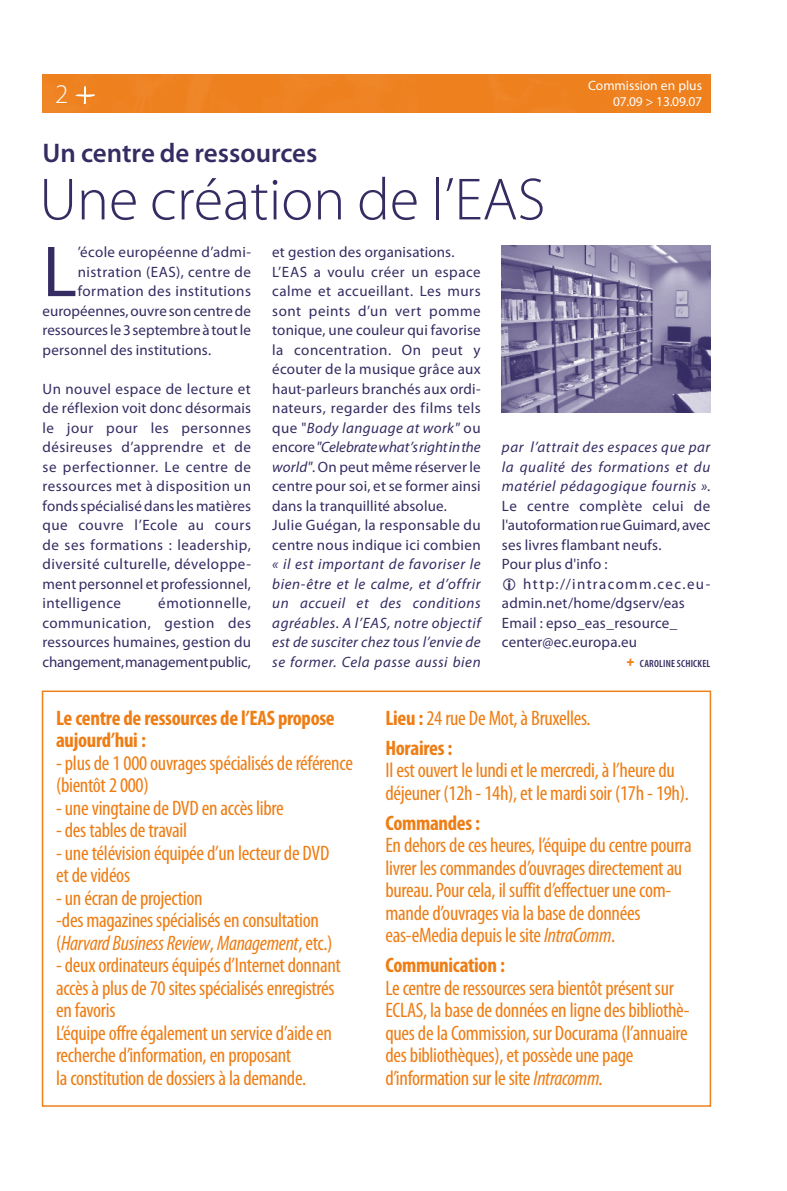
<style>
.page{position:relative;width:787px;height:1191px;background:#fff}
.page>*{position:absolute;margin:0;border:0;box-sizing:border-box;transform-origin:0 0}
.P_2_Main_article_1st{font:72.9px "Myriad Pro";color:#342c62}
.P_1_Main_article_Tit{font:300 60px "Myriad Pro";color:#342c62}
.P_1_Main_article_Sub{font:600 27px "Myriad Pro";color:#342c62}
.t1{font:300 27px "Myriad Pro";color:#fff}
.t2{font:condensed 21px/22.5px "Myriad Pro";letter-spacing:-.015em;color:#ee7d14}
.t3{font:700 condensed 21px/22.5px "Myriad Pro";letter-spacing:-.015em;color:#ee7d14}
.t4{font:18px "Kosmik Bold One";color:#ee801b}
.Text_Myriad_Pro_10pt{font:15px/19.5px "Myriad Pro";letter-spacing:.01em;color:#342c62;text-align:justify}
.Text_Myriad_Pro_10pt-2{font:italic 15px/19.5px "Myriad Pro";letter-spacing:.035em;color:#342c62;text-align:justify}
.P_2_Main_article_1st-2{font:15px "Myriad Pro";letter-spacing:.015em;color:#342c62}
.Text_Myriad_Pro_Web{font:15px/19.5px "Myriad Pro";letter-spacing:.03em;color:#342c62}
.t5{font:13.5px "Myriad Pro";color:#fff}
.Signature_article{font:600 condensed 10.5px "Myriad Pro";letter-spacing:.02em;color:#342c62}
.s1{font-style:italic}
.s2{font-style:normal}
.s3{font-weight:700}
</style>
<div class="page">
<div style="left:43px;top:74px;width:667px;height:39px;background:#ee811f"></div>
<svg style="left:71px;top:75px;width:34px;height:38px"></svg>
<div style="left:42px;top:690px;width:669px;height:416px;border:2px solid #ee801b"></div>
<img style="left:502px;top:245px;width:208px;height:167px">
<p class="t5" style="left:588px;top:77px;width:115px">Commission en plus</p>
<p class="t1" style="left:55px;top:78px;width:15px">2</p>
<p class="t5" style="left:613px;top:93px;width:90px">07.09 &gt; 13.09.07</p>
<p class="P_1_Main_article_Sub" style="left:43px;top:136px;width:276px">Un centre de ressources</p>
<p class="P_1_Main_article_Tit" style="left:39px;top:163px;width:507px">Une création de l’EAS</p>
<p class="P_2_Main_article_1st" style="left:43px;top:227px;width:36px">L</p>
<p class="P_2_Main_article_1st-2" style="left:78px;top:243px;width:175px">’école européenne d’admi-</p>
<p class="P_2_Main_article_1st-2" style="left:78px;top:262px;width:175px">nistration (EAS), centre de</p>
<p class="P_2_Main_article_1st-2" style="left:78px;top:282px;width:175px">formation des institutions</p>
<p class="P_2_Main_article_1st-2" style="left:43px;top:301px;width:210px">européennes, ouvre son centre de</p>
<p class="P_2_Main_article_1st-2" style="left:43px;top:321px;width:210px">ressources le 3 septembre à tout le</p>
<p class="P_2_Main_article_1st-2" style="left:43px;top:340px;width:170px">personnel des institutions.</p>
<p class="Text_Myriad_Pro_10pt" style="left:43px;top:379px;width:210px">Un nouvel espace de lecture et de réflexion voit donc désormais le jour pour les personnes désireuses d’apprendre et de se perfectionner. Le centre de ressources met à disposition un fonds spécialisé dans les matières que couvre l’Ecole au cours de ses formations : leadership, diversité culturelle, développe&shy;ment personnel et professionnel, intelligence</p>
<p class="Text_Myriad_Pro_10pt" style="left:43px;top:593px;width:210px;text-indent:116px">émotionnelle, communication, gestion des ressources humaines, gestion du changement, management public,</p>
<p class="Text_Myriad_Pro_10pt" style="left:272px;top:242px;width:184px">et gestion des organisations.</p>
<p class="Text_Myriad_Pro_10pt" style="left:272px;top:262px;width:210px">L’EAS a voulu créer un espace calme et accueillant. Les murs sont peints d’un vert pomme tonique, une couleur qui favorise la concentration. On peut y écouter de la musique grâce aux haut-parleurs branchés aux ordi&shy;nateurs, regarder des films tels que "<span class="s1">Body language at work"</span> ou encore <span class="s1">"Celebrate what’s right in the world"</span>. On peut même réserver le centre pour soi, et se former ainsi dans la tranquillité absolue.</p>
<p class="Text_Myriad_Pro_10pt-2" style="left:272px;top:515px;width:210px"><span class="s2">Julie Guégan, la responsable du centre nous indique ici combien </span>« il est important de favoriser le bien-être et le calme, et d’offrir un accueil et des conditions agréables. A l’EAS, notre objectif est de susciter chez tous l’envie de se former. Cela passe aussi bien</p>
<p class="Text_Myriad_Pro_10pt-2" style="left:502px;top:437px;width:210px">par l’attrait des espaces que par la qualité des formations et du matériel pédagogique fournis »<span class="s2">.<br>Le centre complète celui de l'autoformation rue Guimard, avec ses livres flambant neufs.</span></p>
<p class="Text_Myriad_Pro_10pt" style="left:502px;top:554px;width:107px">Pour plus d'info :</p>
<p class="Text_Myriad_Pro_Web" style="left:502px;top:574px;width:210px;text-indent:21px">http://intracomm.cec.eu&shy;admin.net/home/dgserv/eas</p>
<p class="Text_Myriad_Pro_10pt" style="left:502px;top:613px;width:177px">Email : epso_eas_resource_ center@ec.europa.eu</p>
<p class="Signature_article" style="left:640px;top:657px;width:72px">CAROLINE SCHICKEL</p>
<p class="t4" style="left:627px;top:649px;width:8px">+</p>
<p class="t3" style="left:56px;top:706px;width:280px">Le centre de ressources de l’EAS propose aujourd’hui :</p>
<p class="t2" style="left:56px;top:751px;width:298px">- plus de 1 000 ouvrages spécialisés de référence (bientôt 2 000)</p>
<p class="t2" style="left:56px;top:796px;width:229px">- une vingtaine de DVD en accès libre</p>
<p class="t2" style="left:56px;top:819px;width:133px">- des tables de travail</p>
<p class="t2" style="left:56px;top:841px;width:275px">- une télévision équipée d’un lecteur de DVD et de vidéos</p>
<p class="t2" style="left:56px;top:886px;width:148px">- un écran de projection</p>
<p class="t2" style="left:56px;top:909px;width:278px">-des magazines spécialisés en consultation (<span class="s1">Harvard Business Review</span>, <span class="s1">Management</span>, etc.)</p>
<p class="t2" style="left:56px;top:954px;width:286px">- deux ordinateurs équipés d’Internet donnant accès à plus de 70 sites spécialisés enregistrés en favoris</p>
<p class="t2" style="left:56px;top:1021px;width:277px">L’équipe offre également un service d’aide en recherche d’information, en proposant<br>la constitution de dossiers à la demande.</p>
<p class="t2" style="left:385px;top:706px;width:207px"><span class="s3">Lieu :</span> 24 rue De Mot, à Bruxelles.</p>
<p class="t3" style="left:385px;top:736px;width:68px">Horaires :</p>
<p class="t2" style="left:385px;top:759px;width:305px">Il est ouvert le lundi et le mercredi, à l’heure du déjeuner (12h - 14h), et le mardi soir (17h - 19h).</p>
<p class="t3" style="left:385px;top:811px;width:96px">Commandes :</p>
<p class="t2" style="left:385px;top:834px;width:308px">En dehors de ces heures, l’équipe du centre pourra livrer les commandes d’ouvrages directement au bureau. Pour cela, il suffit d’effectuer une com&shy;mande d’ouvrages via la base de données eas-eMedia depuis le site <span class="s1">IntraComm</span>.</p>
<p class="t3" style="left:385px;top:953px;width:121px">Communication :</p>
<p class="t2" style="left:385px;top:976px;width:306px">Le centre de ressources sera bientôt présent sur ECLAS, la base de données en ligne des bibliothè&shy;ques de la Commission, sur Docurama (l’annuaire des bibliothèques), et possède une page d’information sur le site <span class="s1">Intracomm.</span></p>
</div>
